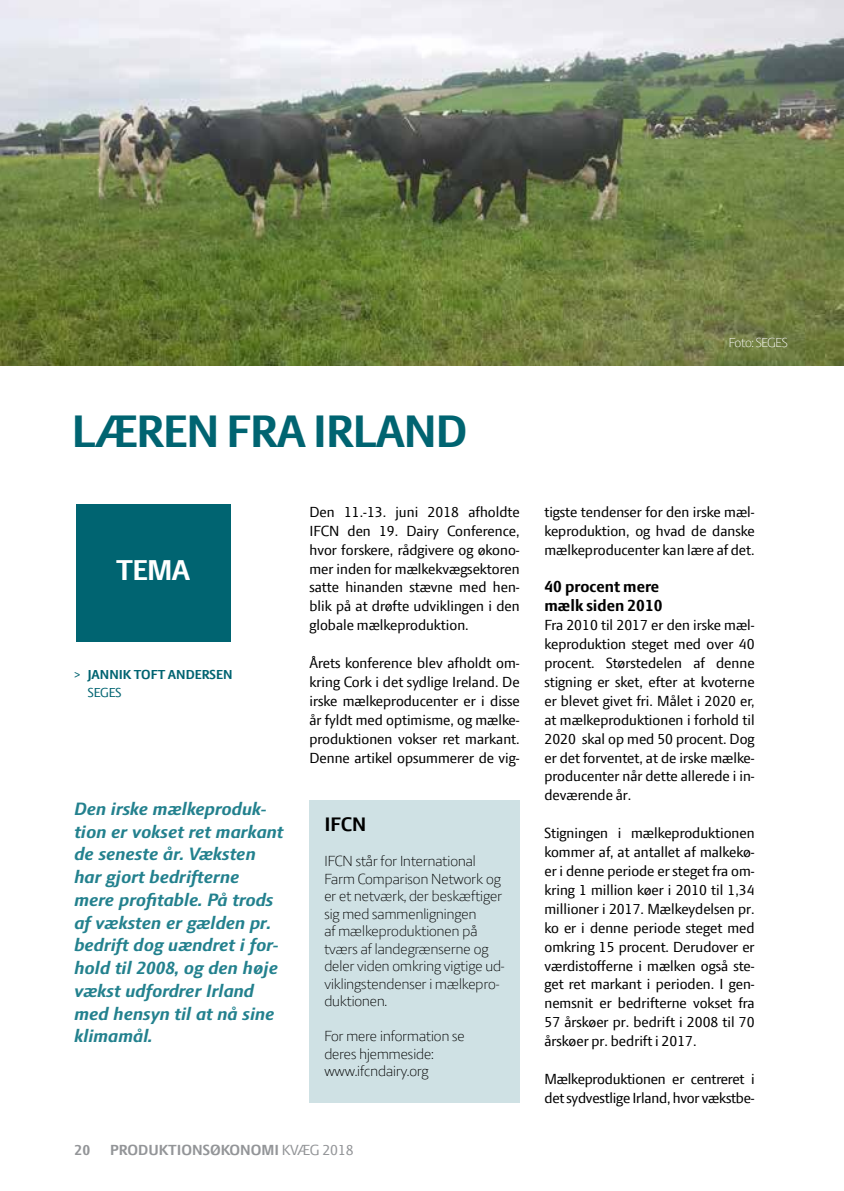
<style>
.page{position:relative;width:844px;height:1191px;background:#fff}
.page>*{position:absolute;margin:0;border:0;box-sizing:border-box;transform-origin:0 0}
.t1{font:700 49px "LF Press Sans";letter-spacing:-.02em;color:#006471}
.t2{font:700 30.8px "LF Press Sans";color:#fff}
.t3{font:700 21px "LF Press Sans";color:#000}
.t4{font:italic 700 19.25px/22.8px "LF Press Sans";color:#23818e}
.t5{font:700 17.5px/18.9px "LF Press Sans";color:#000}
.t6{font:15.75px/18.9px "LF Press Sans";color:#000;text-align:justify}
.t7{font:300 15.75px/17.5px "LF Press Sans";color:#000}
.t8{font:700 15.75px "LF Press Sans";color:#939598}
.t9{font:700 14px/17.5px "LF Press Sans";color:#006471}
.t10{font:300 14px "LF Press Sans";letter-spacing:-.02em;color:#fff}
.s1{font-weight:400}
</style>
<div class="page">
<img style="left:0;top:0;width:843px;height:365px">
<div style="left:76px;top:504px;width:154px;height:138px;background:#006471"></div>
<div style="left:309px;top:800px;width:210px;height:303px;background:#cfe1e4"></div>
<p class="t10" style="left:728px;top:334px;width:60px">Foto: SEGES</p>
<h1 class="t1" style="left:72px;top:403px;width:397px">LÆREN FRA IRLAND</h1>
<h2 class="t2" style="left:116px;top:552px;width:76px">TEMA</h2>
<p class="t9" style="left:88px;top:666px;width:146px;text-indent:-14px"><span class="s1">&gt;</span> JANNIK TOFT ANDERSEN<br><span class="s1">SEGES</span></p>
<p class="t4" style="left:74px;top:797px;width:210px">Den irske mælkeproduk&shy;tion er vokset ret markant de seneste år. Væksten har gjort bedrifterne mere profitable. På trods af væksten er gælden pr. bedrift dog uændret i for&shy;hold til 2008, og den høje vækst udfordrer Irland med hensyn til at nå sine klimamål.</p>
<p class="t6" style="left:309px;top:502px;width:212px">Den 11.-13. juni 2018 afholdte IFCN den 19. Dairy Conference, hvor forskere, rådgivere og økono&shy;mer inden for mælkekvægsektoren satte hinanden stævne med hen&shy;blik på at drøfte udviklingen i den globale mælkeproduktion.</p>
<p class="t6" style="left:309px;top:653px;width:212px">Årets konference blev afholdt om&shy;kring Cork i det sydlige Ireland. De irske mælkeproducenter er i disse år fyldt med optimisme, og mælke&shy;produktionen vokser ret markant.<br>Denne artikel opsummerer de vig-</p>
<h3 class="t3" style="left:324px;top:812px;width:43px">IFCN</h3>
<p class="t7" style="left:324px;top:852px;width:182px">IFCN står for International<br>Farm Comparison Network og er et netværk, der beskæftiger sig med sammenligningen<br>af mælkeproduktionen på tværs af landegrænserne og deler viden omkring vigtige ud&shy;viklingstendenser i mælkepro&shy;duktionen.</p>
<p class="t7" style="left:324px;top:1027px;width:142px">For mere information se deres hjemmeside: www.ifcndairy.org</p>
<p class="t8" style="left:74px;top:1141px;width:17px">20</p>
<p class="t8" style="left:110px;top:1141px;width:245px">PRODUKTIONSØKONOMI <span class="s1">KVÆG 2018</span></p>
<p class="t6" style="left:544px;top:502px;width:212px">tigste tendenser for den irske mæl&shy;keproduktion, og hvad de danske mælkeproducenter kan lære af det.</p>
<p class="t5" style="left:544px;top:577px;width:119px">40 procent mere mælk siden 2010</p>
<p class="t6" style="left:544px;top:615px;width:212px">Fra 2010 til 2017 er den irske mæl&shy;keproduktion steget med over 40 procent. Størstedelen af denne stigning er sket, efter at kvoterne er blevet givet fri. Målet i 2020 er, at mælkeproduktionen i forhold til 2020 skal op med 50 procent. Dog er det forventet, at de irske mælke&shy;producenter når dette allerede i in&shy;deværende år.</p>
<p class="t6" style="left:544px;top:823px;width:212px">Stigningen i mælkeproduktionen kommer af, at antallet af malkekø&shy;er i denne periode er steget fra om&shy;kring 1 million køer i 2010 til 1,34 millioner i 2017. Mælkeydelsen pr. ko er i denne periode steget med omkring 15 procent. Derudover er værdistofferne i mælken også ste&shy;get ret markant i perioden. I gen&shy;nemsnit er bedrifterne vokset fra 57 årskøer pr. bedrift i 2008 til 70 årskøer pr. bedrift i 2017.</p>
<p class="t6" style="left:544px;top:1069px;width:212px">Mælkeproduktionen er centreret i det sydvestlige Irland, hvor vækstbe-</p>
</div>
